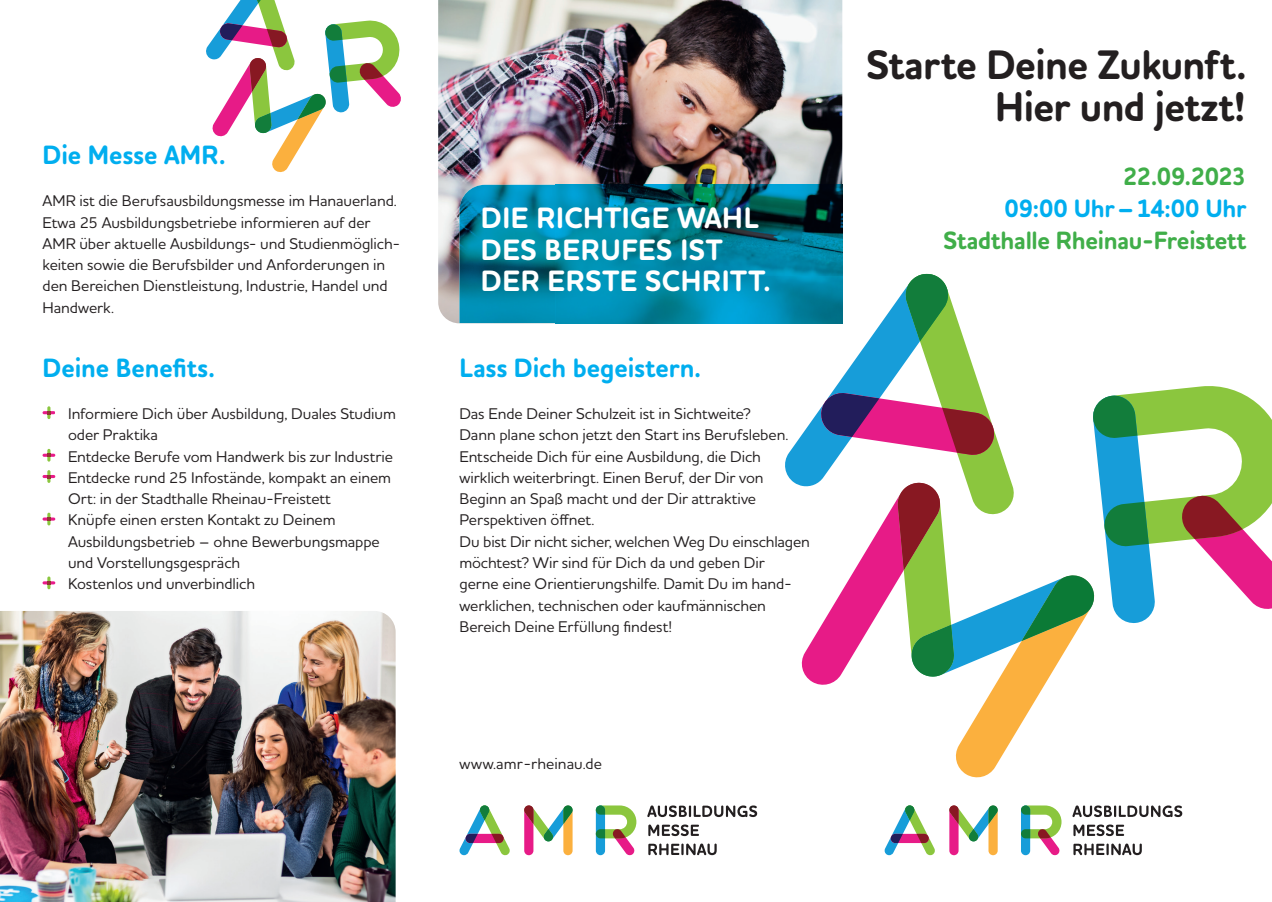
<style>
.page{position:relative;width:1272px;height:902px;background:#fff}
.page>*{position:absolute;margin:0;border:0;box-sizing:border-box;transform-origin:0 0}
.t1{font:700 42px/42.5px "Houschka Rounded";letter-spacing:-.015em;color:#231f20;text-align:right;scale:.94 1}
.t2{font:700 30px/32px "Houschka Rounded";letter-spacing:.02em;color:#fff;scale:.94 1}
.t3{font:700 27px "Houschka Rounded";color:#00aeef;scale:.94 1}
.t4{font:700 25.5px "Houschka Rounded";letter-spacing:-.01em;color:#40ae49;scale:.94 1}
.t5{font:700 25.5px "Houschka Rounded";letter-spacing:-.01em;color:#00aeef;scale:.94 1}
.t6{font:500 15.75px/21.3px "Houschka Pro";letter-spacing:-.005em;color:#231f20}
</style>
<div class="page">
<img style="left:438px;top:0;width:404px;height:323px">
<img style="left:459px;top:185px;width:383px;height:138px">
<svg style="left:459px;top:805px;width:51px;height:50px"></svg>
<svg style="left:524px;top:805px;width:48px;height:50px"></svg>
<svg style="left:596px;top:805px;width:40px;height:50px"></svg>
<svg style="left:647px;top:805px;width:110px;height:12px"></svg>
<svg style="left:648px;top:824px;width:51px;height:12px"></svg>
<svg style="left:648px;top:843px;width:68px;height:12px"></svg>
<svg style="left:782px;top:271px;width:489px;height:584px"></svg>
<img style="left:0;top:611px;width:395px;height:290px">
<svg style="left:43px;top:406px;width:12px;height:13px"></svg>
<svg style="left:43px;top:449px;width:12px;height:12px"></svg>
<svg style="left:43px;top:470px;width:12px;height:13px"></svg>
<svg style="left:43px;top:512px;width:12px;height:13px"></svg>
<svg style="left:43px;top:576px;width:12px;height:13px"></svg>
<svg style="left:206px;top:0;width:195px;height:173px"></svg>
<h3 class="t3" style="left:43px;top:137px;width:196px">Die Messe AMR.</h3>
<p class="t6" style="left:43px;top:190px;width:359px">AMR ist die Berufsausbildungsmesse im Hanauerland.<br>Etwa 25 Ausbildungsbetriebe informieren auf der AMR über aktuelle Ausbildungs- und Studienmöglich&shy;keiten sowie die Berufsbilder und Anforderungen in den Bereichen Dienstleistung, Industrie, Handel und Handwerk.</p>
<h3 class="t3" style="left:43px;top:350px;width:185px">Deine Benefits.</h3>
<p class="t6" style="left:68px;top:402px;width:329px">Informiere Dich über Ausbildung, Duales Studium oder Praktika<br>Entdecke Berufe vom Handwerk bis zur Industrie Entdecke rund 25 Infostände, kompakt an einem Ort: in der Stadthalle Rheinau-Freistett<br>Knüpfe einen ersten Kontakt zu Deinem Ausbildungsbetrieb – ohne Bewerbungsmappe und Vorstellungsgespräch<br>Kostenlos und unverbindlich</p>
<h2 class="t2" style="left:481px;top:202px;width:310px">DIE RICHTIGE WAHL<br>DES BERUFES IST<br>DER ERSTE SCHRITT.</h2>
<h3 class="t3" style="left:459px;top:350px;width:258px">Lass Dich begeistern.</h3>
<p class="t6" style="left:459px;top:402px;width:352px">Das Ende Deiner Schulzeit ist in Sichtweite?<br>Dann plane schon jetzt den Start ins Berufsleben.<br>Entscheide Dich für eine Ausbildung, die Dich wirklich weiterbringt. Einen Beruf, der Dir von Beginn an Spaß macht und der Dir attraktive Perspektiven öffnet.<br>Du bist Dir nicht sicher, welchen Weg Du einschlagen möchtest? Wir sind für Dich da und geben Dir<br>gerne eine Orientierungshilfe. Damit Du im hand&shy;werklichen, technischen oder kaufmännischen Bereich Deine Erfüllung findest!</p>
<p class="t6" style="left:459px;top:753px;width:144px">www.amr-rheinau.de</p>
<h1 class="t1" style="left:866px;top:44px;width:405px">Starte Deine Zukunft.<br>Hier und jetzt!</h1>
<h3 class="t4" style="left:1123px;top:160px;width:132px">22.09.2023</h3>
<h3 class="t5" style="left:1004px;top:192px;width:259px">09:00 Uhr – 14:00 Uhr</h3>
<h3 class="t4" style="left:943px;top:224px;width:323px">Stadthalle Rheinau-Freistett</h3>
</div>
